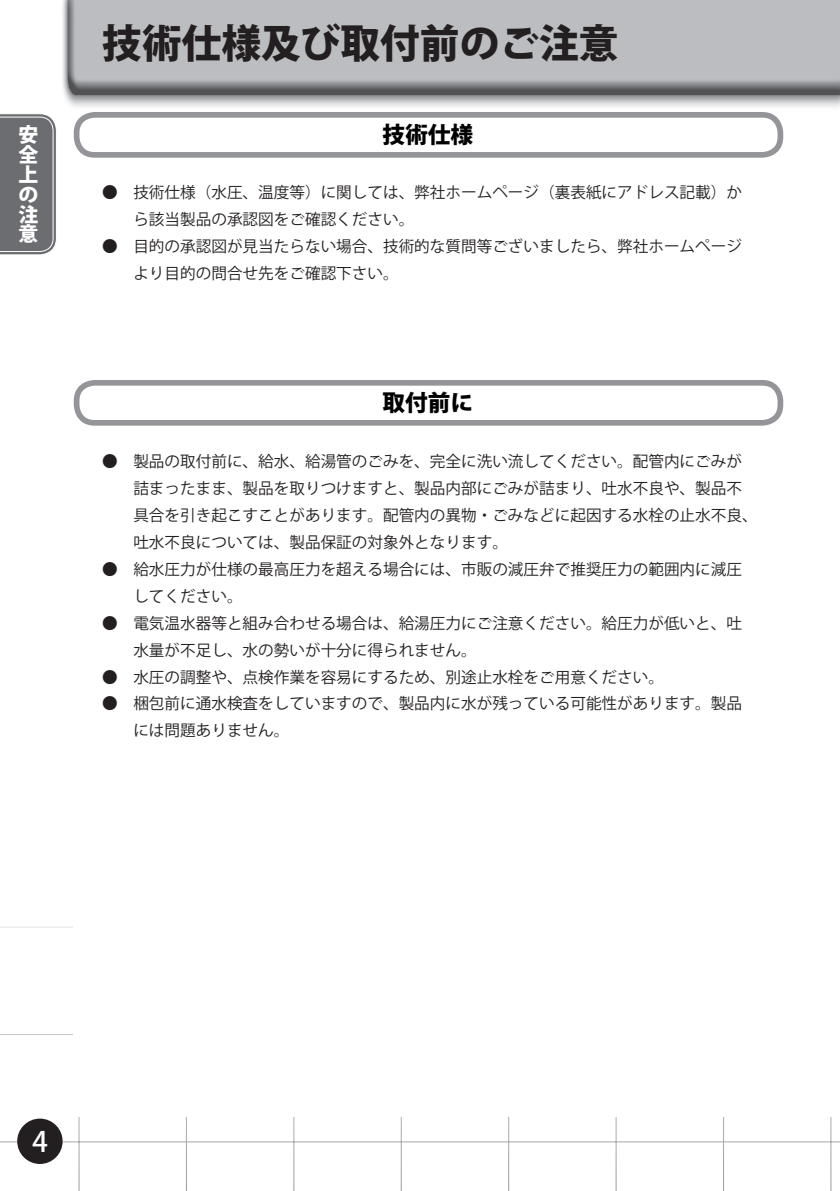
<style>
.page{position:relative;width:840px;height:1191px;background:#fff}
.page>*{position:absolute;margin:0;border:0;box-sizing:border-box;transform-origin:0 0}
.t1{font:800 39.6px "Koz Go Pro";color:#231f20}
.t2{font:500 28px "Koz Go Pro";color:#fff}
.ツメ{font:800 22.6px "Koz Go Pro";color:#000}
.t3{font:800 19.8px/19.8px "Koz Go Pro";color:#fff;text-align:justify}
.箇条書き{font:15.6px/27px "Koz Go Pro";color:#231f20}
</style>
<div class="page">
<hr style="left:0;top:1141px;width:839px;height:1px;background:#6c6d70">
<hr style="left:0;top:1034px;width:839px;height:1px;background:#6c6d70">
<hr style="left:0;top:926px;width:839px;height:1px;background:#6c6d70">
<hr style="left:0;top:819px;width:839px;height:1px;background:#6c6d70">
<hr style="left:0;top:712px;width:839px;height:1px;background:#6c6d70">
<hr style="left:0;top:610px;width:839px;height:1px;background:#6c6d70">
<hr style="left:829px;top:610px;width:2px;height:581px;background:#6c6d70">
<hr style="left:722px;top:610px;width:1px;height:581px;background:#6c6d70">
<hr style="left:615px;top:610px;width:1px;height:581px;background:#6c6d70">
<hr style="left:508px;top:610px;width:1px;height:581px;background:#6c6d70">
<hr style="left:400px;top:610px;width:1px;height:581px;background:#6c6d70">
<hr style="left:293px;top:610px;width:1px;height:581px;background:#6c6d70">
<hr style="left:186px;top:610px;width:1px;height:581px;background:#6c6d70">
<hr style="left:78px;top:610px;width:1px;height:581px;background:#6c6d70">
<img style="left:62px;top:0;width:777px;height:113px">
<div style="left:17px;top:1118px;width:46px;height:46px;background:#231f20;border-radius:50%"></div>
<div style="left:74px;top:113px;width:765px;height:1004px;background:#fff"></div>
<svg style="left:0;top:114px;width:56px;height:141px;background:#737477"></svg>
<div style="left:74px;top:112px;width:708px;height:46px;border:6px solid #939598;border-radius:18px"></div>
<div style="left:74px;top:380px;width:708px;height:46px;border:6px solid #939598;border-radius:18px"></div>
<h1 class="t1" style="left:102px;top:17px;width:517px">技術仕様及び取付前のご注意</h1>
<p class="t3" style="left:18px;top:126px;width:21px">安全上の注意</p>
<p class="ツメ" style="left:382px;top:120px;width:92px">技術仕様</p>
<p class="箇条書き" style="left:133px;top:179px;width:610px;text-indent:-31px">● 技術仕様（水圧、温度等）に関しては、弊社ホームページ（裏表紙にアドレス記載）から該当製品の承認図をご確認ください。</p>
<p class="箇条書き" style="left:133px;top:233px;width:610px;text-indent:-31px">● 目的の承認図が見当たらない場合、技術的な質問等ございましたら、弊社ホームページより目的の問合せ先をご確認下さい。</p>
<p class="ツメ" style="left:382px;top:388px;width:92px">取付前に</p>
<p class="箇条書き" style="left:133px;top:448px;width:625px;text-indent:-31px">● 製品の取付前に、給水、給湯管のごみを、完全に洗い流してください。配管内にごみが詰まったまま、製品を取りつけますと、製品内部にごみが詰まり、吐水不良や、製品不具合を引き起こすことがあります。配管内の異物・ごみなどに起因する水栓の止水不良、吐水不良については、製品保証の対象外となります。</p>
<p class="箇条書き" style="left:133px;top:556px;width:610px;text-indent:-31px">● 給水圧力が仕様の最高圧力を超える場合には、市販の減圧弁で推奨圧力の範囲内に減圧してください。</p>
<p class="箇条書き" style="left:133px;top:610px;width:610px;text-indent:-31px">● 電気温水器等と組み合わせる場合は、給湯圧力にご注意ください。給圧力が低いと、吐水量が不足し、水の勢いが十分に得られません。</p>
<p class="箇条書き" style="left:102px;top:663px;width:563px">●　水圧の調整や、点検作業を容易にするため、別途止水栓をご用意ください。</p>
<p class="箇条書き" style="left:133px;top:690px;width:610px;text-indent:-31px">● 梱包前に通水検査をしていますので、製品内に水が残っている可能性があります。製品には問題ありません。</p>
<h2 class="t2" style="left:32px;top:1123px;width:17px">4</h2>
</div>
